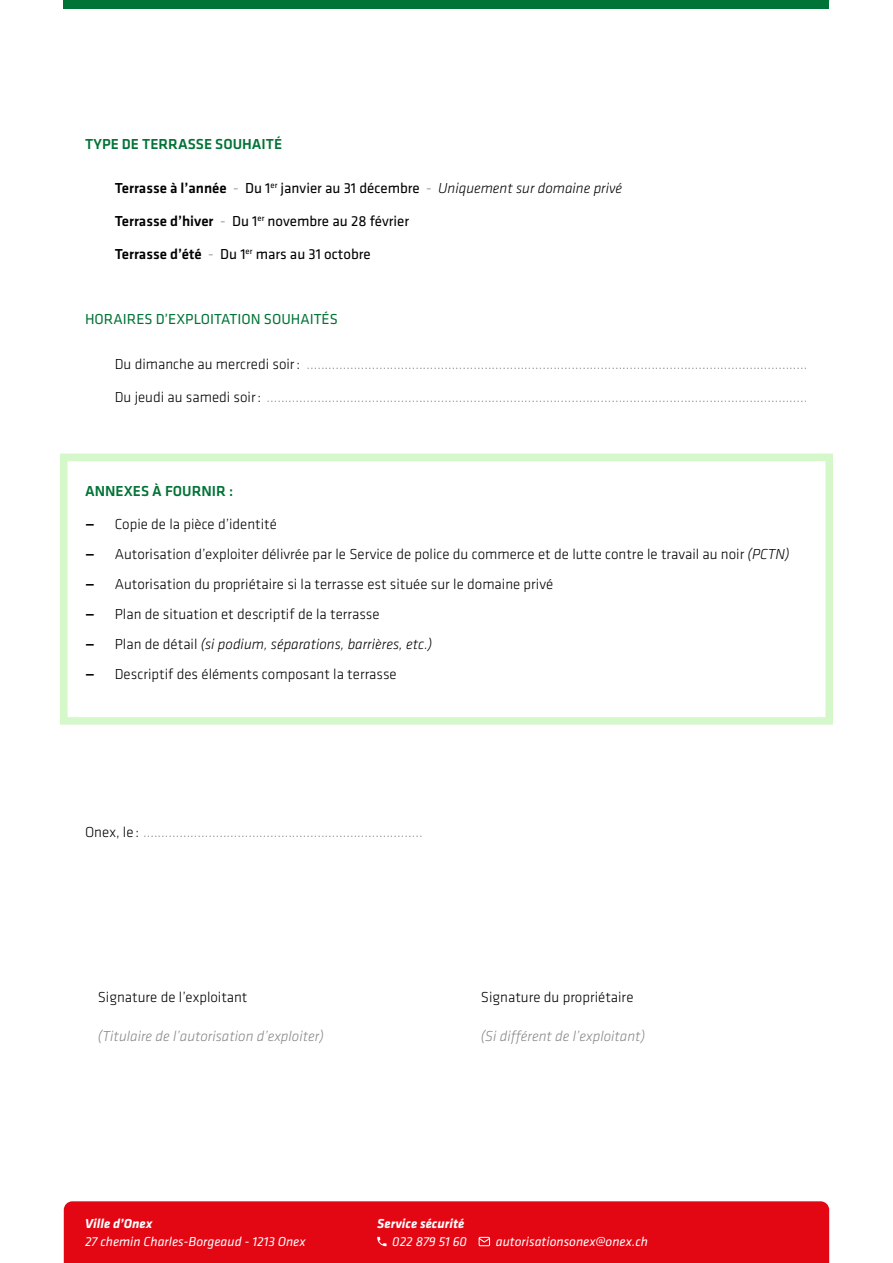
<style>
.page{position:relative;width:893px;height:1263px;background:#fff}
.page>*{position:absolute;margin:0;border:0;box-sizing:border-box;transform-origin:0 0}
.t1{font:300 15px "Klavika";color:#878787}
.t2{font:300 15px "Klavika";color:#000}
.t3{font:italic 300 15px "Klavika";color:#000}
.t4{font:15px "Klavika";color:#000}
.t5{font:italic 300 15px "Klavika";color:#878787}
.t6{font:500 15px "Klavika";color:#007336}
.t7{font:15px "Klavika";color:#007336}
.t8{font:italic 13.5px "Klavika";color:#fff}
.t9{font:italic 700 13.5px "Klavika";color:#fff}
.s1{font-weight:500;font-style:normal}
.s2{font-weight:400;font-style:normal;color:#9d9d9c}
.s3{font-weight:400;font-style:normal}
.s4{font-weight:500}
.s5{color:#9d9d9c}
.s6{color:#000}
.s7{font-style:italic}
.s8{font-style:normal}
</style>
<div class="page">
<div style="left:64px;top:0;width:765px;height:9px;background:#007336"></div>
<div style="left:60px;top:453px;width:773px;height:272px;border:8px solid #d4f8ca"></div>
<div style="left:64px;top:1201px;width:765px;height:62px;background:#e30613"></div>
<svg style="left:377px;top:1237px;width:10px;height:9px"></svg>
<svg style="left:479px;top:1237px;width:11px;height:9px"></svg>
<p class="t6" style="left:85px;top:134px;width:199px">TYPE DE TERRASSE SOUHAITÉ</p>
<p class="t3" style="left:115px;top:179px;width:509px"><span class="s1">Terrasse à l’année</span> <span class="s2">-</span> <span class="s3">Du 1</span><sup>er</sup> <span class="s3">janvier au 31 décembre</span> <span class="s2">-</span> Uniquement sur domaine privé</p>
<p class="t4" style="left:115px;top:211px;width:296px"><span class="s4">Terrasse d’hiver</span> <span class="s5">-</span> Du 1<sup>er</sup> novembre au 28 février</p>
<p class="t4" style="left:115px;top:244px;width:257px"><span class="s4">Terrasse d’été</span> <span class="s5">-</span> Du 1<sup>er</sup> mars au 31 octobre</p>
<p class="t7" style="left:85px;top:309px;width:254px">HORAIRES D’EXPLOITATION SOUHAITÉS</p>
<p class="t1" style="left:115px;top:355px;width:694px"><span class="s6">Du dimanche au mercredi soir:</span> ..........................................................................................................................................</p>
<p class="t1" style="left:115px;top:388px;width:694px"><span class="s6">Du jeudi au samedi soir:</span> .....................................................................................................................................................</p>
<p class="t6" style="left:85px;top:480px;width:150px">ANNEXES À FOURNIR :</p>
<p class="t2" style="left:85px;top:515px;width:193px"><span class="s4">—</span> Copie de la pièce d’identité</p>
<p class="t2" style="left:85px;top:545px;width:706px"><span class="s4">—</span> Autorisation d’exploiter délivrée par le Service de police du commerce et de lutte contre le travail au noir <span class="s7">(PCTN)</span></p>
<p class="t2" style="left:85px;top:575px;width:470px"><span class="s4">—</span> Autorisation du propriétaire si la terrasse est située sur le domaine privé</p>
<p class="t2" style="left:85px;top:605px;width:296px"><span class="s4">—</span> Plan de situation et descriptif de la terrasse</p>
<p class="t3" style="left:85px;top:635px;width:349px"><span class="s1">—</span> <span class="s8">Plan de détail</span> (si podium, séparations, barrières, etc.)</p>
<p class="t2" style="left:85px;top:665px;width:313px"><span class="s4">—</span> Descriptif des éléments composant la terrasse</p>
<p class="t1" style="left:85px;top:823px;width:339px"><span class="s6">Onex, le :</span> .............................................................................</p>
<p class="t2" style="left:98px;top:988px;width:151px">Signature de l’exploitant</p>
<p class="t2" style="left:481px;top:988px;width:154px">Signature du propriétaire</p>
<p class="t5" style="left:98px;top:1027px;width:228px">(Titulaire de l’autorisation d’exploiter)</p>
<p class="t5" style="left:481px;top:1027px;width:166px">(Si différent de l’exploitant)</p>
<p class="t9" style="left:85px;top:1214px;width:69px">Ville d’Onex</p>
<p class="t8" style="left:85px;top:1233px;width:222px">27 chemin Charles-Borgeaud - 1213 Onex</p>
<p class="t9" style="left:377px;top:1214px;width:89px">Service sécurité</p>
<p class="t8" style="left:392px;top:1233px;width:76px">022 879 51 60</p>
<p class="t8" style="left:496px;top:1233px;width:154px">autorisationsonex@onex.ch</p>
</div>
